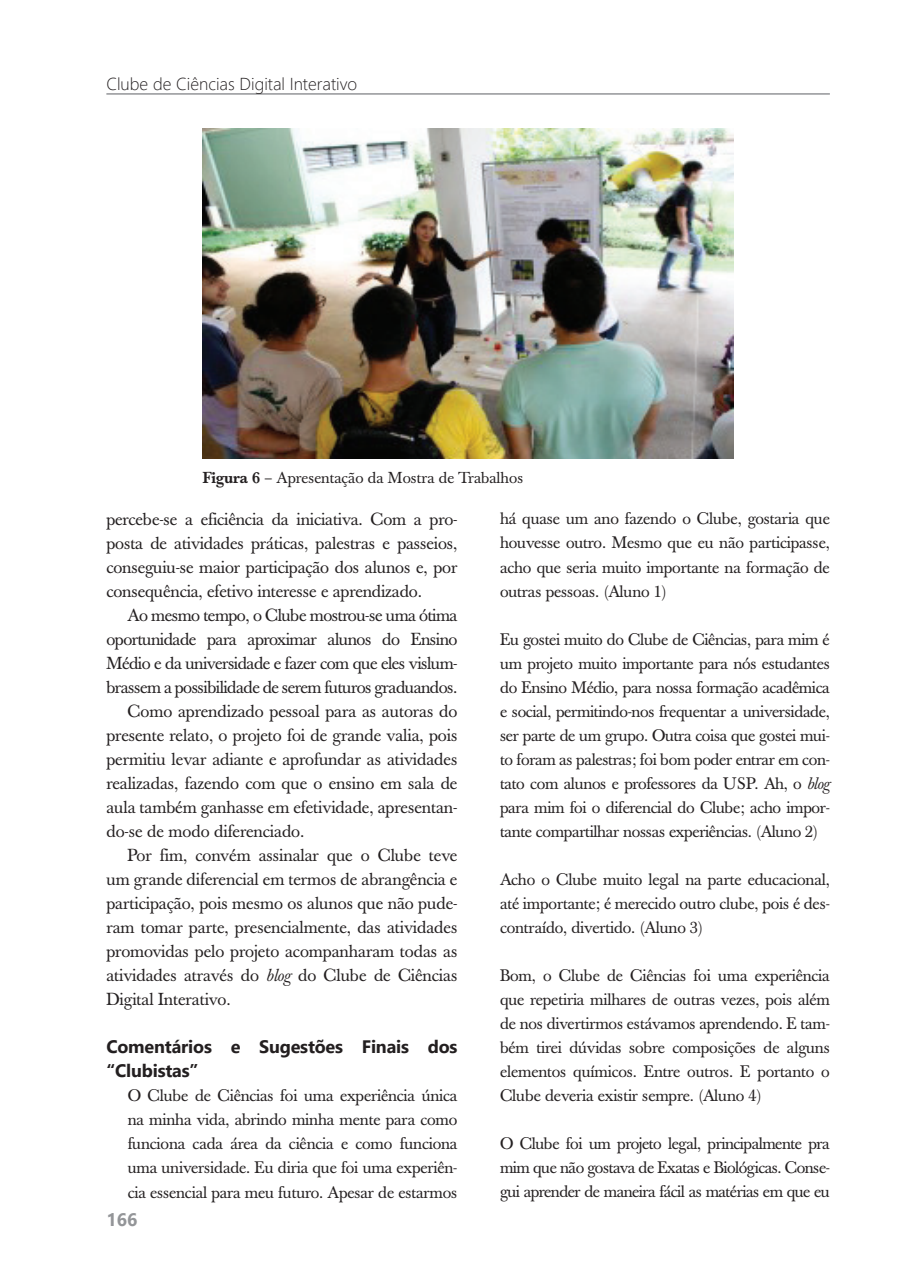
<style>
.page{position:relative;width:915px;height:1285px;background:#fff}
.page>*{position:absolute;margin:0;border:0;box-sizing:border-box;transform-origin:0 0}
.t1{font:700 18px/24px "Segoe UI";letter-spacing:-.01em;color:#231f20}
.t2{font:700 18px "Segoe UI";color:#939598}
.t3{font:17.25px/24px "Baskerville";letter-spacing:-.005em;color:#231f20;text-align:justify}
.t4{font:17.25px "Baskerville";letter-spacing:-.03em;color:#231f20}
.t5{font:300 17.25px "Segoe UI";color:#231f20}
.t6{font:16.5px/24px "Baskerville";letter-spacing:-.01em;color:#231f20;text-align:justify}
.t7{font:15.75px "Baskerville";color:#231f20}
.s1{font-weight:500}
.s2{font-style:italic}
</style>
<div class="page">
<hr style="left:106px;top:93px;width:723px;height:2px;background:#939598">
<img style="left:202px;top:128px;width:531px;height:330px">
<p class="t5" style="left:106px;top:70px;width:252px">Clube de Ciências Digital Interativo</p>
<p class="t7" style="left:202px;top:468px;width:322px"><span class="s1">Figura 6</span> – Apresentação da Mostra de Trabalhos</p>
<p class="t3" style="left:106px;top:507px;width:352px">percebe-se a eficiência da iniciativa. Com a pro&shy;posta de atividades práticas, palestras e passeios, conseguiu-se maior participação dos alunos e, por consequência, efetivo interesse e aprendizado.</p>
<p class="t4" style="left:128px;top:605px;width:331px">Ao mesmo tempo, o Clube mostrou-se uma ótima</p>
<p class="t4" style="left:106px;top:629px;width:352px">oportunidade para aproximar alunos do Ensino</p>
<p class="t4" style="left:106px;top:653px;width:352px">Médio e da universidade e fazer com que eles vislum-</p>
<p class="t4" style="left:106px;top:677px;width:352px">brassem a possibilidade de serem futuros graduandos.</p>
<p class="t3" style="left:128px;top:699px;width:331px">Como aprendizado pessoal para as autoras do</p>
<p class="t3" style="left:106px;top:723px;width:352px">presente relato, o projeto foi de grande valia, pois</p>
<p class="t3" style="left:106px;top:747px;width:352px">permitiu levar adiante e aprofundar as atividades</p>
<p class="t3" style="left:106px;top:771px;width:352px">realizadas, fazendo com que o ensino em sala de</p>
<p class="t3" style="left:106px;top:795px;width:352px">aula também ganhasse em efetividade, apresentan-</p>
<p class="t3" style="left:106px;top:819px;width:199px">do-se de modo diferenciado.</p>
<p class="t3" style="left:128px;top:843px;width:331px">Por fim, convém assinalar que o Clube teve</p>
<p class="t3" style="left:106px;top:867px;width:352px">um grande diferencial em termos de abrangência e</p>
<p class="t3" style="left:106px;top:891px;width:352px">participação, pois mesmo os alunos que não pude-</p>
<p class="t3" style="left:106px;top:915px;width:352px">ram tomar parte, presencialmente, das atividades</p>
<p class="t3" style="left:106px;top:939px;width:352px">promovidas pelo projeto acompanharam todas as</p>
<p class="t3" style="left:106px;top:963px;width:352px">atividades através do <span class="s2">blog</span> do Clube de Ciências</p>
<p class="t3" style="left:106px;top:987px;width:126px">Digital Interativo.</p>
<p class="t1" style="left:106px;top:1034px;width:352px">Comentários e Sugestões Finais dos “Clubistas”</p>
<p class="t6" style="left:128px;top:1083px;width:331px">O Clube de Ciências foi uma experiência única na minha vida, abrindo minha mente para como funciona cada área da ciência e como funciona uma universidade. Eu diria que foi uma experiên&shy;cia essencial para meu futuro. Apesar de estarmos</p>
<p class="t2" style="left:106px;top:1204px;width:33px">166</p>
<p class="t6" style="left:500px;top:507px;width:331px">há quase um ano fazendo o Clube, gostaria que houvesse outro. Mesmo que eu não participasse, acho que seria muito importante na formação de outras pessoas. (Aluno 1)</p>
<p class="t6" style="left:500px;top:627px;width:331px">Eu gostei muito do Clube de Ciências, para mim é um projeto muito importante para nós estudantes do Ensino Médio, para nossa formação acadêmica e social, permitindo-nos frequentar a universidade, ser parte de um grupo. Outra coisa que gostei mui&shy;to foram as palestras; foi bom poder entrar em con&shy;tato com alunos e professores da USP. Ah, o <span class="s2">blog </span>para mim foi o diferencial do Clube; acho impor&shy;tante compartilhar nossas experiências. (Aluno 2)</p>
<p class="t6" style="left:500px;top:867px;width:331px">Acho o Clube muito legal na parte educacional, até importante; é merecido outro clube, pois é des&shy;contraído, divertido. (Aluno 3)</p>
<p class="t6" style="left:500px;top:963px;width:331px">Bom, o Clube de Ciências foi uma experiência que repetiria milhares de outras vezes, pois além de nos divertirmos estávamos aprendendo. E tam&shy;bém tirei dúvidas sobre composições de alguns elementos químicos. Entre outros. E portanto o Clube deveria existir sempre. (Aluno 4)</p>
<p class="t6" style="left:500px;top:1131px;width:331px">O Clube foi um projeto legal, principalmente pra mim que não gostava de Exatas e Biológicas. Conse&shy;gui aprender de maneira fácil as matérias em que eu</p>
</div>
